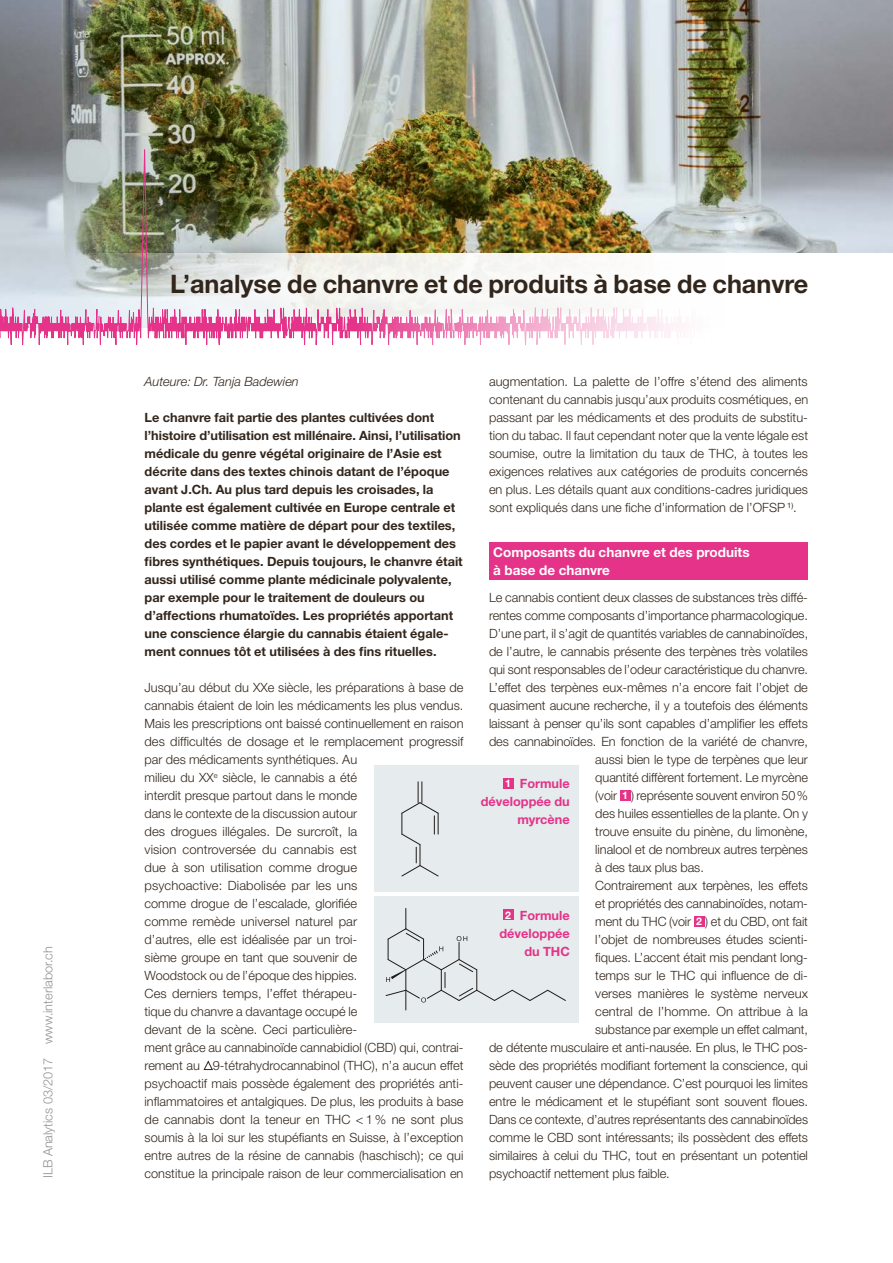
<style>
.page{position:relative;width:893px;height:1263px;background:#fff}
.page>*{position:absolute;margin:0;border:0;box-sizing:border-box;transform-origin:0 0}
.t1{font:700 25.5px "Helvetica Neue";color:#32261c}
.t2{font:700 13.5px/18px "Helvetica Neue";color:#fff}
.t3{font:300 12.75px/18px "Helvetica Neue";letter-spacing:-.005em;color:#32261c}
.t4{font:700 12.75px/18px "Helvetica Neue";color:#32261c}
.t5{font:700 12.75px/18px "Helvetica Neue";color:#e43388;text-align:right}
.t6{font:300 12.75px "Helvetica Neue";color:#959391}
.t7{font:italic 300 12.75px "Helvetica Neue";color:#32261c}
.s1{font-weight:700;font-size:10.5px;color:#fff}
.s2{font-size:10.5px;color:#fff}
</style>
<div class="page">
<img style="left:0;top:0;width:893px;height:129px">
<svg style="left:203px;top:1060px;width:10px;height:10px"></svg>
<div style="left:489px;top:542px;width:319px;height:20px;background:#e43388"></div>
<div style="left:489px;top:560px;width:319px;height:20px;background:#e43388"></div>
<div style="left:620px;top:790px;width:10px;height:11px;background:#e43388"></div>
<div style="left:694px;top:916px;width:10px;height:11px;background:#e43388"></div>
<div style="left:374px;top:897px;width:204px;height:126px;background:#e6ebed"></div>
<svg style="left:385px;top:908px;width:181px;height:102px"></svg>
<div style="left:374px;top:765px;width:204px;height:126px;background:#e6ebed"></div>
<div style="left:503px;top:778px;width:10px;height:11px;background:#e43388"></div>
<svg style="left:401px;top:782px;width:38px;height:95px"></svg>
<img style="left:100px;top:129px;width:348px;height:216px">
<svg style="left:0;top:119px;width:100px;height:226px;background:#b6b0ba"></svg>
<img style="left:448px;top:119px;width:345px;height:226px">
<svg style="left:793px;top:119px;width:100px;height:134px;background:#a8adb4"></svg>
<p class="t6" style="left:40px;top:1178px;width:233px;rotate:-90deg">ILB Analytics 03/2017 www.interlabor.ch</p>
<h1 class="t1" style="left:170px;top:268px;width:640px">L’analyse de chanvre et de produits à base de chanvre</h1>
<p class="t7" style="left:145px;top:374px;width:156px">Auteure: Dr. Tanja Badewien</p>
<p class="t4" style="left:145px;top:408px;width:320px">Le chanvre fait partie des plantes cultivées dont l’histoire d’utilisation est millénaire. Ainsi, l’utilisation médicale du genre végétal originaire de l’Asie est décrite dans des textes chinois datant de l’époque avant J.Ch. Au plus tard depuis les croisades, la plante est également cultivée en Europe centrale et utilisée comme matière de départ pour des textiles, des cordes et le papier avant le développement des fibres synthétiques. Depuis toujours, le chanvre était aussi utilisé comme plante médicinale polyvalente, par exemple pour le traitement de douleurs ou d’affections rhumatoïdes. Les propriétés apportant une conscience élargie du cannabis étaient égale&shy;ment connues tôt et utilisées à des fins rituelles.</p>
<p class="t3" style="left:145px;top:678px;width:320px">Jusqu’au début du XXe siècle, les préparations à base de cannabis étaient de loin les médicaments les plus vendus.<br>Mais les prescriptions ont baissé continuellement en raison des difficultés de dosage et le remplacement progressif par des médicaments synthétiques. Au<br>milieu du XX<sup>e</sup> siècle, le cannabis a été<br>interdit presque partout dans le monde<br>dans le contexte de la discussion autour<br>des drogues illégales. De surcroît, la<br>vision controversée du cannabis est<br>due à son utilisation comme drogue<br>psychoactive: Diabolisée par les uns<br>comme drogue de l’escalade, glorifiée<br>comme remède universel naturel par<br>d’autres, elle est idéalisée par un troi-<br>sième groupe en tant que souvenir de<br>Woodstock ou de l’époque des hippies.<br>Ces derniers temps, l’effet thérapeu-<br>tique du chanvre a davantage occupé le<br>devant de la scène. Ceci particulière-<br>ment grâce au cannabinoïde cannabidiol (CBD) qui, contrai&shy;rement au 9-tétrahydrocannabinol (THC), n’a aucun effet psychoactif mais possède également des propriétés anti&shy;inflammatoires et antalgiques. De plus, les produits à base de cannabis dont la teneur en THC &lt; 1% ne sont plus soumis à la loi sur les stupéfiants en Suisse, à l’exception entre autres de la résine de cannabis (haschisch); ce qui constitue la principale raison de leur commercialisation en</p>
<p class="t3" style="left:489px;top:372px;width:321px;text-align:justify">augmentation. La palette de l’offre s’étend des aliments contenant du cannabis jusqu’aux produits cosmétiques, en passant par les médicaments et des produits de substitu&shy;tion du tabac. Il faut cependant noter que la vente légale est soumise, outre la limitation du taux de THC, à toutes les exigences relatives aux catégories de produits concernés en plus. Les détails quant aux conditions-cadres juridiques sont expliqués dans une fiche d’information de l’OFSP <sup>1)</sup>.</p>
<p class="t2" style="left:493px;top:543px;width:258px">Composants du chanvre et des produits à base de chanvre</p>
<p class="t3" style="left:489px;top:588px;width:320px">Le cannabis contient deux classes de substances très diffé-</p>
<p class="t3" style="left:489px;top:606px;width:320px">rentes comme composants d’importance pharmacologique.</p>
<p class="t3" style="left:489px;top:624px;width:321px">D’une part, il s’agit de quantités variables de cannabinoïdes,</p>
<p class="t3" style="left:489px;top:642px;width:320px">de l’autre, le cannabis présente des terpènes très volatiles</p>
<p class="t3" style="left:489px;top:660px;width:320px">qui sont responsables de l’odeur caractéristique du chanvre.</p>
<p class="t3" style="left:489px;top:678px;width:320px">L’effet des terpènes eux-mêmes n’a encore fait l’objet de</p>
<p class="t3" style="left:489px;top:696px;width:320px">quasiment aucune recherche, il y a toutefois des éléments</p>
<p class="t3" style="left:489px;top:714px;width:320px">laissant à penser qu’ils sont capables d’amplifier les effets</p>
<p class="t3" style="left:489px;top:732px;width:320px">des cannabinoïdes. En fonction de la variété de chanvre,</p>
<p class="t3" style="left:595px;top:750px;width:214px">aussi bien le type de terpènes que leur</p>
<p class="t3" style="left:595px;top:768px;width:214px">quantité diffèrent fortement. Le myrcène</p>
<p class="t3" style="left:595px;top:786px;width:214px">(voir <span class="s1">1</span> ) représente souvent environ 50%</p>
<p class="t3" style="left:595px;top:804px;width:214px">des huiles essentielles de la plante. On y</p>
<p class="t3" style="left:595px;top:822px;width:214px">trouve ensuite du pinène, du limonène,</p>
<p class="t3" style="left:595px;top:840px;width:214px">linalool et de nombreux autres terpènes</p>
<p class="t3" style="left:595px;top:858px;width:110px">à des taux plus bas.</p>
<p class="t3" style="left:595px;top:876px;width:214px">Contrairement aux terpènes, les effets</p>
<p class="t3" style="left:595px;top:894px;width:214px">et propriétés des cannabinoïdes, notam-</p>
<p class="t3" style="left:595px;top:912px;width:214px">ment du THC (voir <span class="s1">2</span> ) et du CBD, ont fait</p>
<p class="t3" style="left:595px;top:930px;width:214px">l’objet de nombreuses études scienti-</p>
<p class="t3" style="left:595px;top:948px;width:214px">fiques. L’accent était mis pendant long-</p>
<p class="t3" style="left:595px;top:966px;width:214px">temps sur le THC qui influence de di-</p>
<p class="t3" style="left:595px;top:984px;width:214px">verses manières le système nerveux</p>
<p class="t3" style="left:595px;top:1002px;width:214px">central de l’homme. On attribue à la</p>
<p class="t3" style="left:595px;top:1020px;width:214px">substance par exemple un effet calmant,</p>
<p class="t3" style="left:489px;top:1038px;width:320px">de détente musculaire et anti-nausée. En plus, le THC pos-</p>
<p class="t3" style="left:489px;top:1056px;width:320px">sède des propriétés modifiant fortement la conscience, qui</p>
<p class="t3" style="left:489px;top:1074px;width:320px">peuvent causer une dépendance. C’est pourquoi les limites</p>
<p class="t3" style="left:489px;top:1092px;width:320px">entre le médicament et le stupéfiant sont souvent floues.</p>
<p class="t3" style="left:489px;top:1110px;width:321px">Dans ce contexte, d’autres représentants des cannabinoïdes</p>
<p class="t3" style="left:489px;top:1128px;width:320px">comme le CBD sont intéressants; ils possèdent des effets</p>
<p class="t3" style="left:489px;top:1146px;width:320px">similaires à celui du THC, tout en présentant un potentiel</p>
<p class="t3" style="left:489px;top:1164px;width:182px">psychoactif nettement plus faible.</p>
<p class="t5" style="left:481px;top:774px;width:91px"><span class="s2">1</span> Formule développée du myrcène</p>
<p class="t5" style="left:499px;top:906px;width:72px"><span class="s2">2</span> Formule développée du THC</p>
</div>
